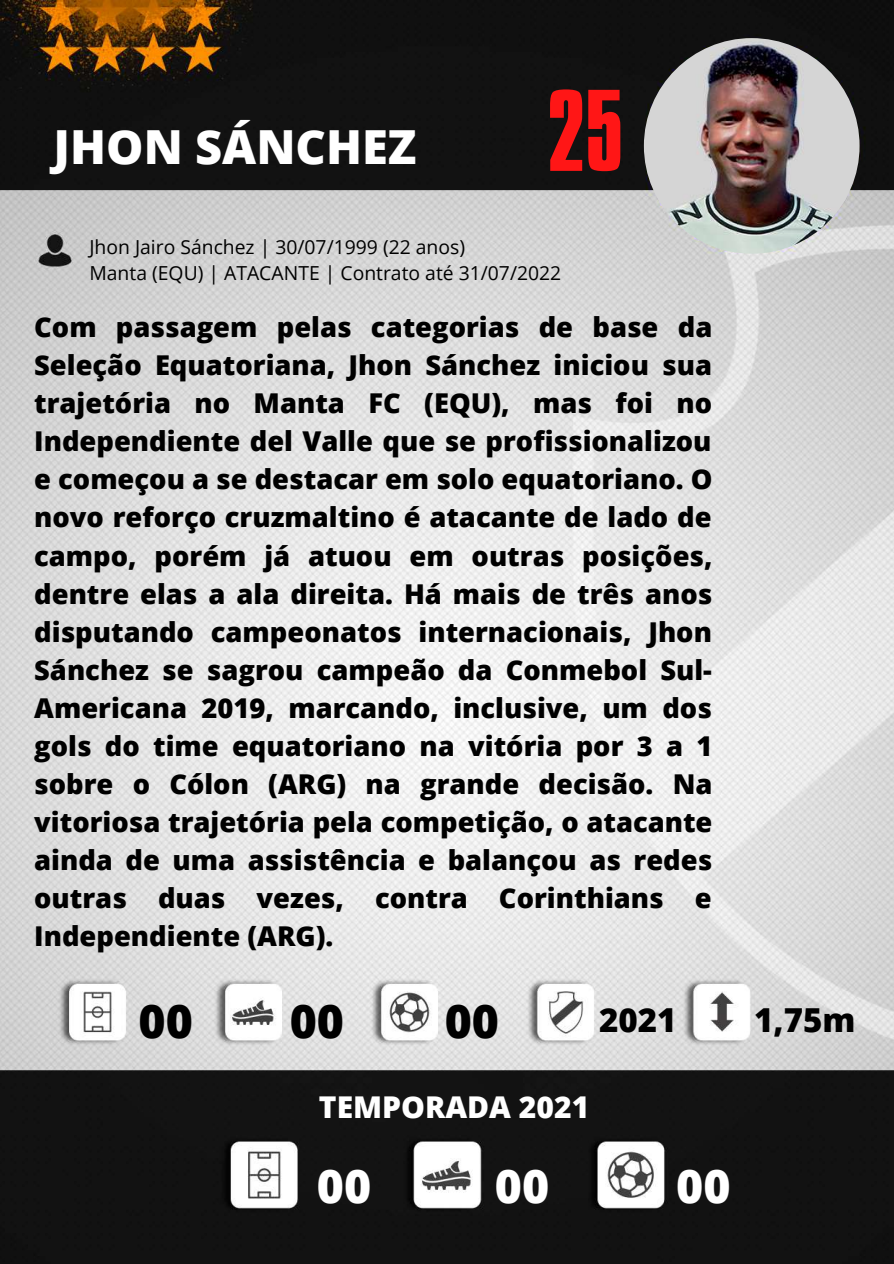
<style>
.page{position:relative;width:894px;height:1264px;background:#fff}
.page>*{position:absolute;margin:0;border:0;box-sizing:border-box;transform-origin:0 0}
.t1{font:99.75px "Aka Acid GR Compacta";color:#ff1616}
.t2{font:800 46.95px "Open Sans";color:#fff}
.t3{font:800 46.5px "Open Sans";color:#000}
.t4{font:800 46.5px "Open Sans";color:#fff}
.t5{font:800 33px "Open Sans";color:#000}
.t6{font:800 30px "Open Sans";color:#fff}
.t7{font:800 27.3px/38.1px "Open Sans";color:#000;text-align:justify}
.t8{font:19.35px/26.1px "Open Sans";color:#000}
</style>
<div class="page">
<img style="left:0;top:0;width:893px;height:1263px">
<img style="left:643px;top:38px;width:216px;height:216px;border-radius:50%">
<div style="left:372px;top:1072px;width:150px;height:49px;background:#131313"></div>
<h2 class="t2" style="left:54px;top:114px;width:364px">JHON SÁNCHEZ</h2>
<h1 class="t1" style="left:547px;top:92px;width:78px">25</h1>
<p class="t8" style="left:89px;top:233px;width:473px">Jhon Jairo Sánchez | 30/07/1999 (22 anos)<br>Manta (EQU) | ATACANTE | Contrato até 31/07/2022</p>
<p class="t7" style="left:34px;top:307px;width:679px">Com passagem pelas categorias de base da Seleção Equatoriana, Jhon Sánchez iniciou sua trajetória no Manta FC (EQU), mas foi no Independiente del Valle que se profissionalizou e começou a se destacar em solo equatoriano. O novo reforço cruzmaltino é atacante de lado de campo, porém já atuou em outras posições, dentre elas a ala direita. Há mais de três anos disputando campeonatos internacionais, Jhon Sánchez se sagrou campeão da Conmebol Sul-Americana 2019, marcando, inclusive, um dos gols do time equatoriano na vitória por 3 a 1 sobre o Cólon (ARG) na grande decisão. Na vitoriosa trajetória pela competição, o atacante ainda de uma assistência e balançou as redes outras duas vezes, contra Corinthians e Independiente (ARG).</p>
<h3 class="t3" style="left:138px;top:988px;width:56px">00</h3>
<h3 class="t3" style="left:289px;top:988px;width:56px">00</h3>
<h3 class="t3" style="left:444px;top:988px;width:56px">00</h3>
<p class="t5" style="left:599px;top:997px;width:79px">2021</p>
<p class="t5" style="left:754px;top:997px;width:103px">1,75m</p>
<p class="t6" style="left:319px;top:1085px;width:272px">TEMPORADA 2021</p>
<h3 class="t4" style="left:317px;top:1153px;width:56px">00</h3>
<h3 class="t4" style="left:495px;top:1153px;width:56px">00</h3>
<h3 class="t4" style="left:676px;top:1153px;width:56px">00</h3>
</div>
